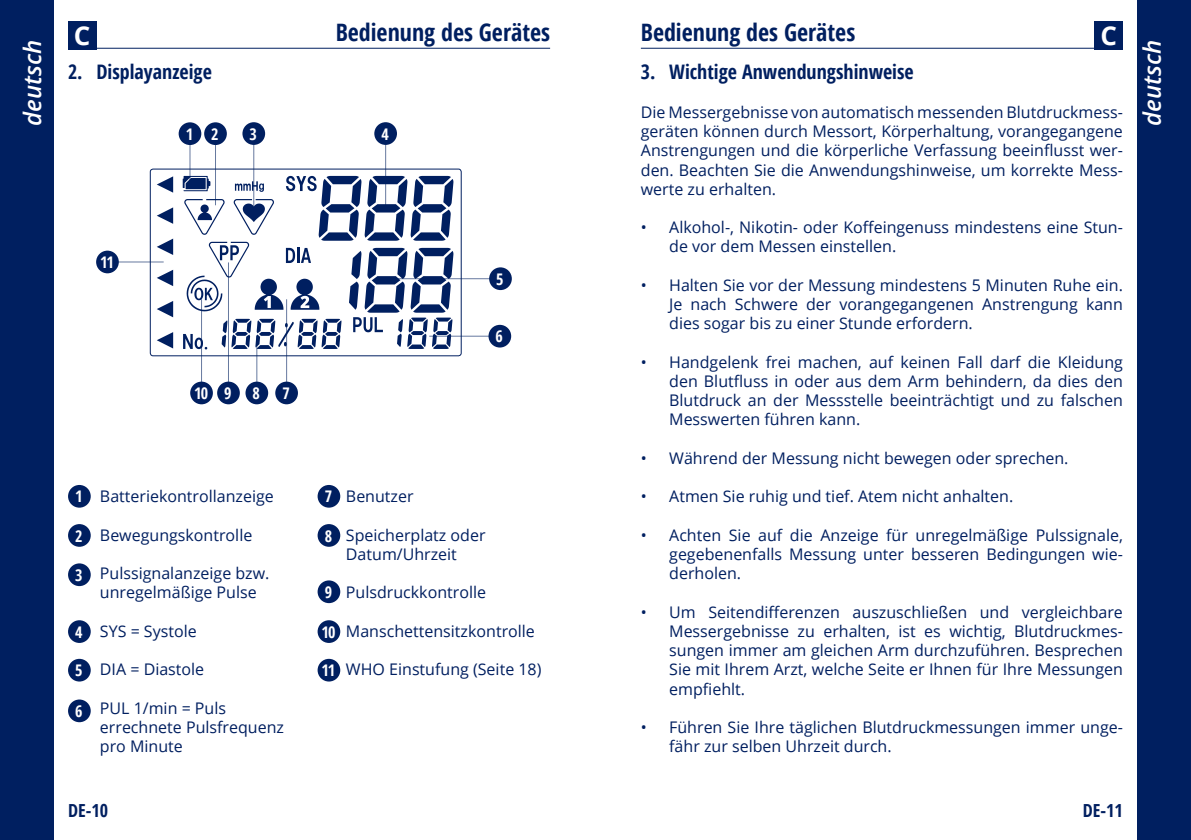
<style>
.page{position:relative;width:1191px;height:840px;background:#fff}
.page>*{position:absolute;margin:0;border:0;box-sizing:border-box;transform-origin:0 0}
.t1{font:700 26px "Open Sans";color:#fff}
.t2{font:700 condensed 24px "Open Sans";color:#001f60}
.t3{font:italic 600 24px "Open Sans";color:#fff}
.t4{font:700 condensed 20px "Open Sans";color:#001f60}
.t5{font:700 condensed 18px "Open Sans";color:#001f60}
.t6{font:16px/19.2px "Open Sans";color:#001f60}
.t7{font:700 condensed 16px "Open Sans";letter-spacing:-.055em;color:#fff}
</style>
<div class="page">
<div style="left:1137px;top:0;width:54px;height:839px;background:#001f60"></div>
<div style="left:0;top:0;width:54px;height:839px;background:#001f60"></div>
<hr style="left:641px;top:48px;width:482px;height:1px;background:#001f60">
<hr style="left:68px;top:48px;width:482px;height:1px;background:#001f60">
<div style="left:1094px;top:21px;width:29px;height:28px;background:#001f60"></div>
<div style="left:68px;top:21px;width:28px;height:28px;background:#001f60"></div>
<div style="left:68px;top:484px;width:23px;height:23px;background:#001f60;border-radius:50%"></div>
<div style="left:68px;top:699px;width:23px;height:22px;background:#001f60;border-radius:50%"></div>
<div style="left:68px;top:524px;width:23px;height:22px;background:#001f60;border-radius:50%"></div>
<div style="left:317px;top:484px;width:23px;height:23px;background:#001f60;border-radius:50%"></div>
<div style="left:68px;top:563px;width:23px;height:22px;background:#001f60;border-radius:50%"></div>
<div style="left:68px;top:620px;width:23px;height:22px;background:#001f60;border-radius:50%"></div>
<div style="left:317px;top:658px;width:23px;height:23px;background:#001f60;border-radius:50%"></div>
<div style="left:317px;top:524px;width:23px;height:22px;background:#001f60;border-radius:50%"></div>
<div style="left:317px;top:580px;width:23px;height:22px;background:#001f60;border-radius:50%"></div>
<div style="left:317px;top:620px;width:23px;height:22px;background:#001f60;border-radius:50%"></div>
<div style="left:68px;top:658px;width:23px;height:23px;background:#001f60;border-radius:50%"></div>
<hr style="left:286px;top:299px;width:1px;height:90px;background:#66799f">
<hr style="left:201px;top:299px;width:1px;height:90px;background:#66799f">
<hr style="left:256px;top:335px;width:1px;height:54px;background:#66799f">
<hr style="left:228px;top:262px;width:1px;height:127px;background:#66799f">
<hr style="left:215px;top:141px;width:1px;height:64px;background:#66799f">
<hr style="left:189px;top:141px;width:1px;height:42px;background:#66799f">
<hr style="left:385px;top:141px;width:1px;height:68px;background:#66799f">
<hr style="left:253px;top:141px;width:1px;height:68px;background:#66799f">
<hr style="left:385px;top:278px;width:107px;height:1px;background:#66799f">
<hr style="left:116px;top:261px;width:48px;height:1px;background:#66799f">
<hr style="left:429px;top:335px;width:64px;height:1px;background:#66799f">
<div style="left:179px;top:122px;width:22px;height:23px;background:#001f60;border-radius:50%"></div>
<div style="left:204px;top:122px;width:23px;height:23px;background:#001f60;border-radius:50%"></div>
<div style="left:374px;top:122px;width:23px;height:23px;background:#001f60;border-radius:50%"></div>
<div style="left:242px;top:122px;width:23px;height:23px;background:#001f60;border-radius:50%"></div>
<div style="left:489px;top:267px;width:23px;height:23px;background:#001f60;border-radius:50%"></div>
<div style="left:488px;top:324px;width:23px;height:23px;background:#001f60;border-radius:50%"></div>
<div style="left:275px;top:381px;width:23px;height:23px;background:#001f60;border-radius:50%"></div>
<div style="left:190px;top:381px;width:23px;height:23px;background:#001f60;border-radius:50%"></div>
<div style="left:245px;top:381px;width:23px;height:23px;background:#001f60;border-radius:50%"></div>
<div style="left:217px;top:381px;width:23px;height:23px;background:#001f60;border-radius:50%"></div>
<div style="left:96px;top:250px;width:23px;height:23px;background:#001f60;border-radius:50%"></div>
<svg style="left:157px;top:176px;width:16px;height:16px"></svg>
<svg style="left:157px;top:207px;width:16px;height:17px"></svg>
<svg style="left:157px;top:238px;width:16px;height:17px"></svg>
<svg style="left:157px;top:270px;width:16px;height:16px"></svg>
<svg style="left:157px;top:301px;width:16px;height:16px"></svg>
<svg style="left:157px;top:332px;width:16px;height:16px"></svg>
<svg style="left:183px;top:176px;width:270px;height:173px"></svg>
<div style="left:150px;top:168px;width:312px;height:188px;border:1px solid #001f60;border-radius:3px"></div>
<h1 class="t1" style="left:74px;top:17px;width:18px">C</h1>
<h2 class="t2" style="left:336px;top:16px;width:216px">Bedienung des Gerätes</h2>
<h2 class="t2" style="left:641px;top:16px;width:216px">Bedienung des Gerätes</h2>
<h1 class="t1" style="left:1100px;top:17px;width:18px">C</h1>
<p class="t4" style="left:68px;top:58px;width:145px">2. Displayanzeige</p>
<h2 class="t3" style="left:16px;top:125px;width:87px;rotate:-90deg">deutsch</h2>
<h2 class="t3" style="left:1135px;top:125px;width:87px;rotate:-90deg">deutsch</h2>
<p class="t4" style="left:641px;top:58px;width:274px">3. Wichtige Anwendungshinweise</p>
<p class="t6" style="left:641px;top:102px;width:483px;text-align:justify">Die Messergebnisse von automatisch messenden Blutdruckmess&shy;geräten können durch Messort, Körperhaltung, vorangegangene Anstrengungen und die körperliche Verfassung beeinflusst wer&shy;den. Beachten Sie die Anwendungshinweise, um korrekte Mess&shy;werte zu erhalten.</p>
<p class="t6" style="left:669px;top:217px;width:455px;text-indent:-28px">• Alkohol-, Nikotin- oder Koffeingenuss mindestens eine Stun&shy;de vor dem Messen einstellen.</p>
<p class="t6" style="left:669px;top:275px;width:455px;text-align:justify;text-indent:-28px">• Halten Sie vor der Messung mindestens 5 Minuten Ruhe ein.<br>Je nach Schwere der vorangegangenen Anstrengung kann dies sogar bis zu einer Stunde erfordern.</p>
<p class="t6" style="left:669px;top:352px;width:455px;text-align:justify;text-indent:-28px">• Handgelenk frei machen, auf keinen Fall darf die Kleidung den Blutfluss in oder aus dem Arm behindern, da dies den Blutdruck an der Messstelle beeinträchtigt und zu falschen Messwerten führen kann.</p>
<p class="t7" style="left:186px;top:123px;width:34px">1 2</p>
<p class="t7" style="left:250px;top:123px;width:9px">3</p>
<p class="t7" style="left:381px;top:123px;width:9px">4</p>
<p class="t7" style="left:100px;top:251px;width:15px">11</p>
<p class="t7" style="left:496px;top:268px;width:9px">5</p>
<p class="t7" style="left:495px;top:325px;width:9px">6</p>
<p class="t7" style="left:194px;top:382px;width:39px">10 9</p>
<p class="t7" style="left:253px;top:382px;width:9px">8</p>
<p class="t7" style="left:282px;top:382px;width:9px">7</p>
<p class="t6" style="left:641px;top:448px;width:429px">• Während der Messung nicht bewegen oder sprechen.</p>
<p class="t7" style="left:75px;top:485px;width:9px">1</p>
<p class="t6" style="left:100px;top:486px;width:175px">Batteriekontrollanzeige</p>
<p class="t7" style="left:325px;top:485px;width:9px">7</p>
<p class="t6" style="left:346px;top:486px;width:69px">Benutzer</p>
<p class="t7" style="left:75px;top:524px;width:9px">2</p>
<p class="t6" style="left:100px;top:524px;width:154px">Bewegungskontrolle</p>
<p class="t7" style="left:325px;top:524px;width:9px">8</p>
<p class="t6" style="left:346px;top:524px;width:141px">Speicherplatz oder<br>Datum/Uhrzeit</p>
<p class="t7" style="left:75px;top:563px;width:9px">3</p>
<p class="t7" style="left:75px;top:620px;width:9px">4</p>
<p class="t6" style="left:100px;top:563px;width:171px">Pulssignalanzeige bzw. unregelmäßige Pulse</p>
<p class="t6" style="left:346px;top:582px;width:142px">Pulsdruckkontrolle</p>
<p class="t7" style="left:325px;top:580px;width:9px">9</p>
<p class="t7" style="left:321px;top:620px;width:16px">10</p>
<p class="t6" style="left:100px;top:620px;width:98px">SYS = Systole</p>
<p class="t6" style="left:346px;top:620px;width:190px">Manschettensitzkontrolle</p>
<p class="t7" style="left:75px;top:659px;width:9px">5</p>
<p class="t7" style="left:75px;top:699px;width:9px">6</p>
<p class="t6" style="left:100px;top:659px;width:106px">DIA = Diastole</p>
<p class="t6" style="left:100px;top:697px;width:186px">PUL 1/min = Puls errechnete Pulsfrequenz pro Minute</p>
<p class="t7" style="left:321px;top:659px;width:15px">11</p>
<p class="t6" style="left:346px;top:659px;width:197px">WHO Einstufung (Seite 18)</p>
<p class="t6" style="left:641px;top:486px;width:374px">• Atmen Sie ruhig und tief. Atem nicht anhalten.</p>
<p class="t6" style="left:669px;top:524px;width:455px;text-align:justify;text-indent:-28px">• Achten Sie auf die Anzeige für unregelmäßige Pulssignale, gegebenenfalls Messung unter besseren Bedingungen wie&shy;derholen.</p>
<p class="t6" style="left:669px;top:601px;width:455px;text-align:justify;text-indent:-28px">• Um Seitendifferenzen auszuschließen und vergleichbare Messergebnisse zu erhalten, ist es wichtig, Blutdruckmes&shy;sungen immer am gleichen Arm durchzuführen. Besprechen Sie mit Ihrem Arzt, welche Seite er Ihnen für Ihre Messungen empfiehlt.</p>
<p class="t6" style="left:669px;top:716px;width:455px;text-indent:-28px">• Führen Sie Ihre täglichen Blutdruckmessungen immer unge&shy;fähr zur selben Uhrzeit durch.</p>
<p class="t5" style="left:68px;top:797px;width:42px">DE-10</p>
<p class="t5" style="left:1082px;top:797px;width:42px">DE-11</p>
</div>
